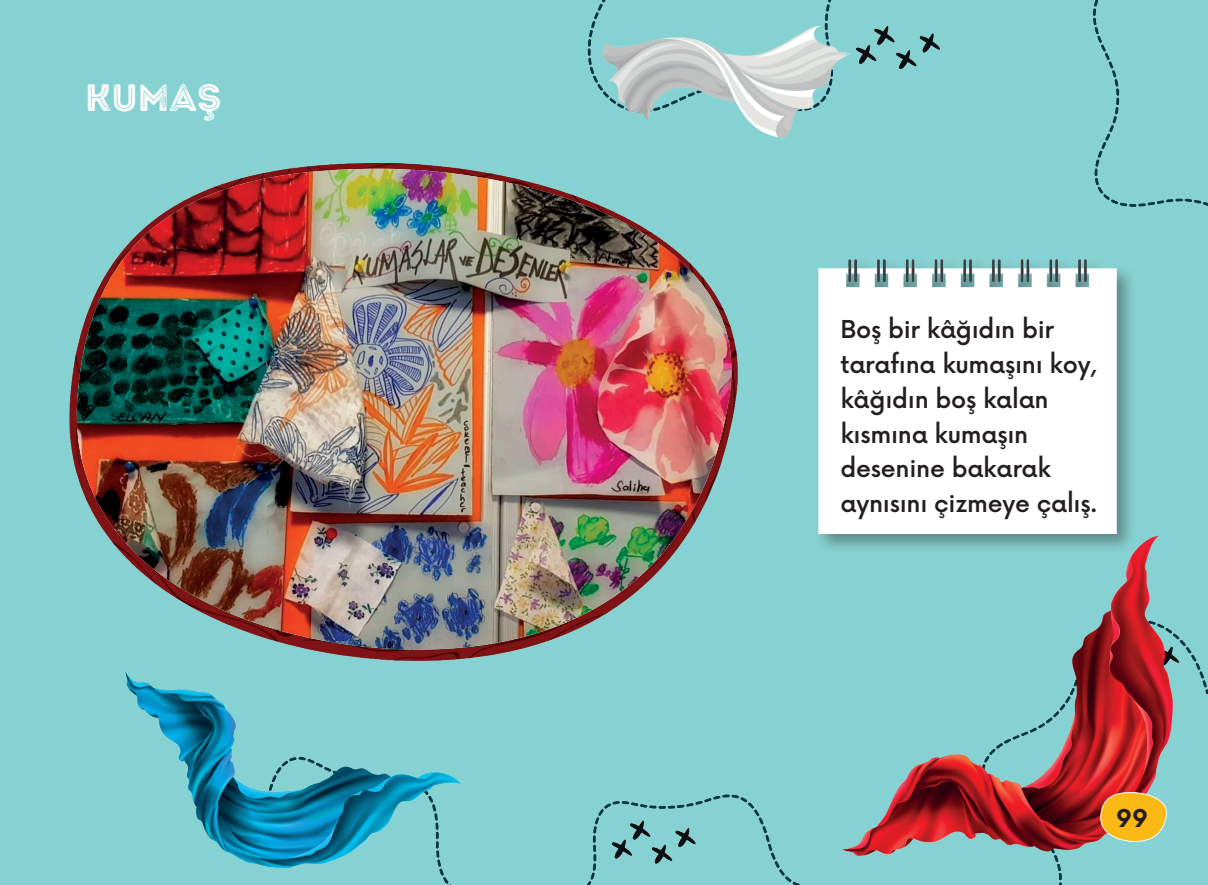
<style>
.page{position:relative;width:1208px;height:885px;background:#fff}
.page>*{position:absolute;margin:0;border:0;box-sizing:border-box;transform-origin:0 0}
.t1{font:38px "Intro Rust G Base 2 Line";color:#fff}
.t2{font:500 24px/34.6px "Now";letter-spacing:-.01em;color:#231f20}
.t3{font:700 24px "Now Alt";color:#231f20}
</style>
<div class="page">
<img style="left:0;top:1px;width:1208px;height:883px">
<svg style="left:67px;top:169px;width:686px;height:480px;background:#85c3c3"></svg>
<img style="left:77px;top:169px;width:654px;height:480px">
<div style="left:813px;top:256px;width:323px;height:298px;background:#231f20;opacity:.4"></div>
<img style="left:808px;top:249px;width:320px;height:284px">
<h1 class="t1" style="left:85px;top:74px;width:138px">KUMAŞ</h1>
<p class="t2" style="left:840px;top:311px;width:258px">Boş bir kâğıdın bir tarafına kumaşını koy, kâğıdın boş kalan kısmına kumaşın desenine bakarak aynısını çizmeye çalış.</p>
<p class="t3" style="left:1116px;top:800px;width:33px">99</p>
</div>
